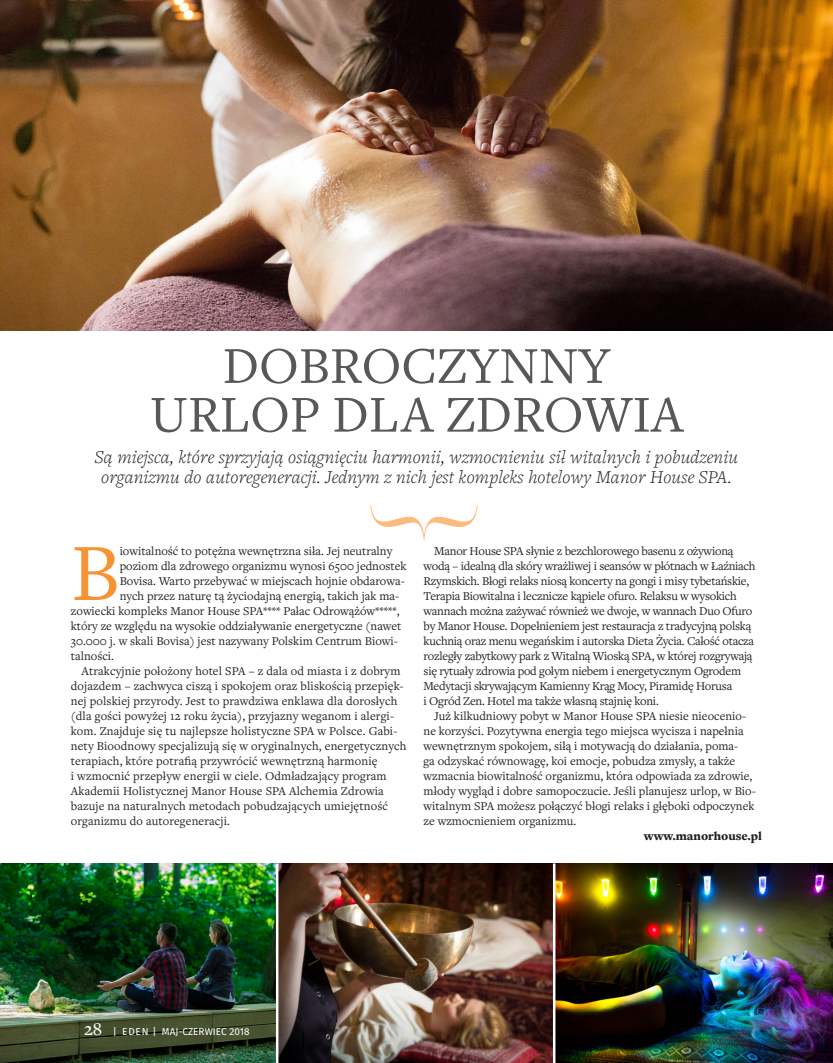
<style>
.page{position:relative;width:833px;height:1063px;background:#fff}
.page>*{position:absolute;margin:0;border:0;box-sizing:border-box;transform-origin:0 0}
.Text_zwykly_PL{font:84.5px "Freight Text Pro";color:#f79332}
.Tytul_glowny_PL{font:53.75px "Freight Text Pro";color:#57585a}
.Lead{font:italic 300 18.75px/20px "Freight Text Pro";letter-spacing:.01em;color:#231f20;text-align:center}
.t1{font:500 18.75px "Freight Text Pro";color:#fff}
.Text_zwykly_PL-2{font:12.5px/15px "Freight Text Pro";color:#231f20}
.Text_zwykly_PL-3{font:12.5px/15px "Freight Text Pro";letter-spacing:-.02em;color:#231f20}
.Text_zwykly_PL-4{font:900 12.5px "Freight Text Pro";color:#231f20}
.t2{font:10px "Fira Sans";color:#fff}
</style>
<div class="page">
<img style="left:0;top:0;width:833px;height:330px">
<img style="left:0;top:863px;width:833px;height:200px">
<svg style="left:370px;top:505px;width:107px;height:35px"></svg>
<hr style="left:276px;top:863px;width:2px;height:200px;background:#fff">
<hr style="left:553px;top:863px;width:2px;height:200px;background:#fff">
<p class="Tytul_glowny_PL" style="left:222px;top:330px;width:389px">DOBROCZYNNY</p>
<p class="Tytul_glowny_PL" style="left:150px;top:379px;width:535px">URLOP DLA ZDROWIA</p>
<p class="Lead" style="left:95px;top:447px;width:645px">Są miejsca, które sprzyjają osiągnięciu harmonii, wzmocnieniu sił witalnych i pobudzeniu organizmu do autoregeneracji. Jednym z nich jest kompleks hotelowy Manor House SPA.</p>
<p class="Text_zwykly_PL" style="left:71px;top:517px;width:50px">B</p>
<p class="Text_zwykly_PL-2" style="left:120px;top:543px;width:274px">iowitalność to potężna wewnętrzna siła. Jej neutralny</p>
<p class="Text_zwykly_PL-2" style="left:120px;top:558px;width:288px">poziom dla zdrowego organizmu wynosi 6500 jednostek</p>
<p class="Text_zwykly_PL-2" style="left:120px;top:573px;width:287px">Bovisa. Warto przebywać w miejscach hojnie obdarowa-</p>
<p class="Text_zwykly_PL-2" style="left:120px;top:588px;width:281px">nych przez naturę tą życiodajną energią, takich jak ma-</p>
<p class="Text_zwykly_PL-2" style="left:71px;top:603px;width:330px">zowiecki kompleks Manor House SPA**** Pałac Odrowążów*****,</p>
<p class="Text_zwykly_PL-2" style="left:71px;top:618px;width:332px">który ze względu na wysokie oddziaływanie energetyczne (nawet</p>
<p class="Text_zwykly_PL-2" style="left:71px;top:633px;width:328px">30.000 j. w skali Bovisa) jest nazywany Polskim Centrum Biowi-</p>
<p class="Text_zwykly_PL-2" style="left:71px;top:648px;width:45px">talności.</p>
<p class="Text_zwykly_PL-2" style="left:71px;top:663px;width:337px;text-indent:11px">Atrakcyjnie położony hotel SPA – z dala od miasta i z dobrym dojazdem – zachwyca ciszą i spokojem oraz bliskością przepięk&shy;nej polskiej przyrody. Jest to prawdziwa enklawa dla dorosłych (dla gości powyżej 12 roku życia), przyjazny weganom i alergi&shy;kom. Znajduje się tu najlepsze holistyczne SPA w Polsce. Gabi&shy;nety Bioodnowy specjalizują się w oryginalnych, energetycznych terapiach, które potrafią przywrócić wewnętrzną harmonię<br>i wzmocnić przepływ energii w ciele. Odmładzający program Akademii Holistycznej Manor House SPA Alchemia Zdrowia bazuje na naturalnych metodach pobudzających umiejętność organizmu do autoregeneracji.</p>
<p class="Text_zwykly_PL-3" style="left:423px;top:543px;width:333px;text-indent:11px">Manor House SPA słynie z bezchlorowego basenu z ożywioną wodą – idealną dla skóry wrażliwej i seansów w płótnach w Łaźniach Rzymskich. Błogi relaks niosą koncerty na gongi i misy tybetańskie, Terapia Biowitalna i lecznicze kąpiele ofuro. Relaksu w wysokich wannach można zażywać również we dwoje, w wannach Duo Ofuro by Manor House. Dopełnieniem jest restauracja z tradycyjną polską kuchnią oraz menu wegańskim i autorska Dieta Życia. Całość otacza rozległy zabytkowy park z Witalną Wioską SPA, w której rozgrywają się rytuały zdrowia pod gołym niebem i energetycznym Ogrodem Medytacji skrywającym Kamienny Krąg Mocy, Piramidę Horusa<br>i Ogród Zen. Hotel ma także własną stajnię koni.</p>
<p class="Text_zwykly_PL-2" style="left:423px;top:708px;width:334px;text-indent:11px">Już kilkudniowy pobyt w Manor House SPA niesie nieocenio&shy;ne korzyści. Pozytywna energia tego miejsca wycisza i napełnia wewnętrznym spokojem, siłą i motywacją do działania, poma-<br>ga odzyskać równowagę, koi emocje, pobudza zmysły, a także wzmacnia biowitalność organizmu, która odpowiada za zdrowie, młody wygląd i dobre samopoczucie. Jeśli planujesz urlop, w Bio&shy;witalnym SPA możesz połączyć błogi relaks i głęboki odpoczynek ze wzmocnieniem organizmu.</p>
<p class="Text_zwykly_PL-4" style="left:644px;top:828px;width:120px">www.manorhouse.pl</p>
<p class="t1" style="left:84px;top:1017px;width:20px">28</p>
<p class="t2" style="left:113px;top:1024px;width:138px">| EDEN | MAJ-CZERWIEC 2018</p>
</div>
